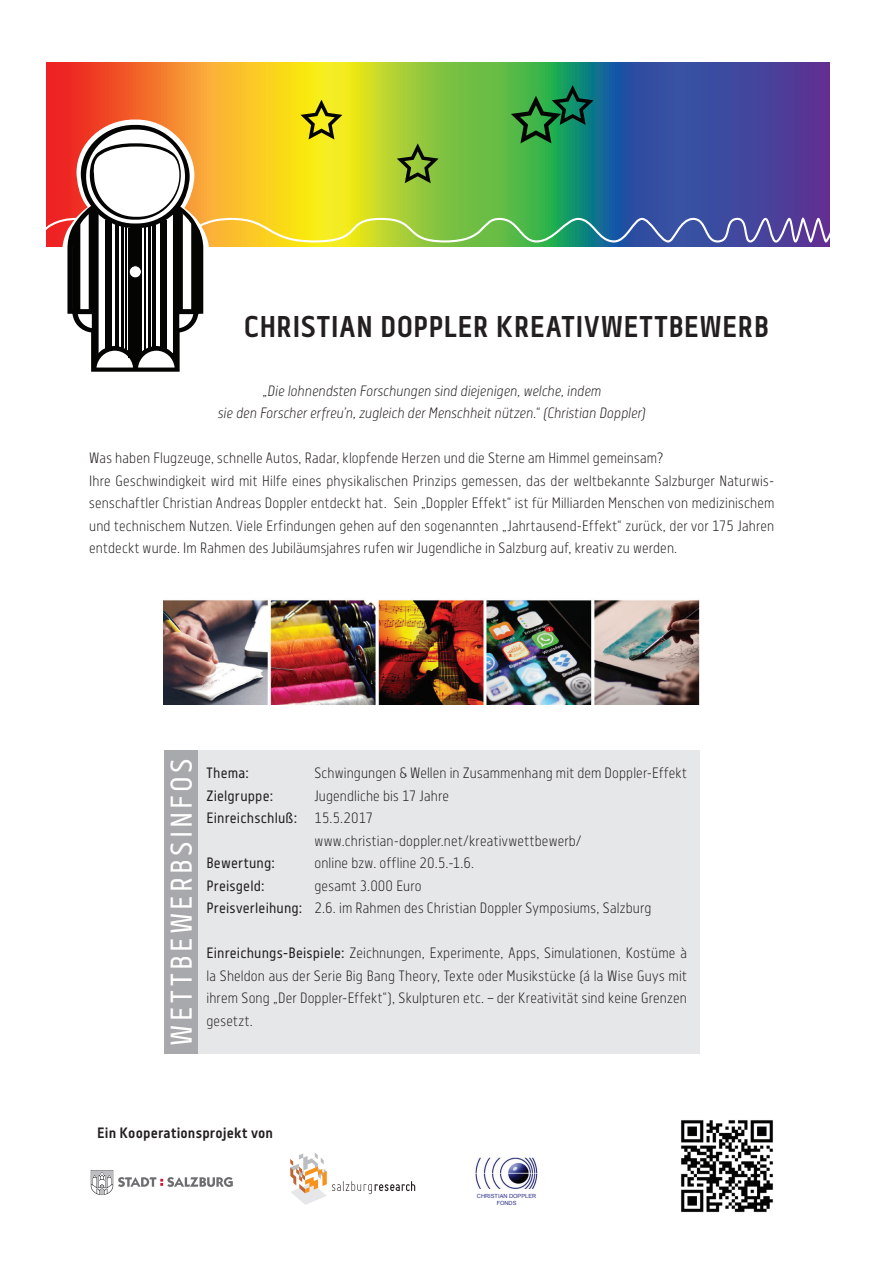
<style>
.page{position:relative;width:893px;height:1263px;background:#fff}
.page>*{position:absolute;margin:0;border:0;box-sizing:border-box;transform-origin:0 0}
.t1{font:700 30px "Centima";letter-spacing:.01em;color:#231f20}
.t2{font:30px "Centima";letter-spacing:.11em;color:#fff}
.t3{font:300 15px/22.5px "Centima";letter-spacing:.01em;color:#231f20}
.t4{font:italic 300 15px/22.5px "Centima";letter-spacing:.005em;color:#231f20;text-align:center}
.t5{font:15px "Centima";letter-spacing:.01em;color:#231f20}
.t6{font:700 15px "Centima";letter-spacing:.01em;color:#231f20}
.t7{font:5.7px/6.8px "Arial";color:#2a3088;text-align:center}
.s1{font-weight:300}
.s2{font-weight:400}
</style>
<div class="page">
<svg style="left:47px;top:63px;width:783px;height:22px"></svg>
<svg style="left:46px;top:85px;width:784px;height:287px"></svg>
<svg style="left:91px;top:1170px;width:142px;height:25px"></svg>
<svg style="left:290px;top:1153px;width:125px;height:52px"></svg>
<img style="left:475px;top:1158px;width:63px;height:31px">
<div style="left:164px;top:750px;width:536px;height:304px;background:#e6e7e9"></div>
<div style="left:164px;top:750px;width:34px;height:304px;background:#a8a9ad"></div>
<img style="left:681px;top:1120px;width:92px;height:93px">
<img style="left:164px;top:600px;width:536px;height:105px">
<h1 class="t1" style="left:244px;top:309px;width:526px">CHRISTIAN DOPPLER KREATIVWETTBEWERB</h1>
<p class="t4" style="left:218px;top:380px;width:429px">„Die lohnendsten Forschungen sind diejenigen, welche, indem<br>sie den Forscher erfreu’n, zugleich der Menschheit nützen.“ (Christian Doppler)</p>
<p class="t3" style="left:89px;top:447px;width:687px">Was haben Flugzeuge, schnelle Autos, Radar, klopfende Herzen und die Sterne am Himmel gemeinsam?<br>Ihre Geschwindigkeit wird mit Hilfe eines physikalischen Prinzips gemessen, das der weltbekannte Salzburger Naturwis&shy;senschaftler Christian Andreas Doppler entdeckt hat. Sein „Doppler Effekt“ ist für Milliarden Menschen von medizinischem und technischem Nutzen. Viele Erfindungen gehen auf den sogenannten „Jahrtausend-Effekt“ zurück, der vor 175 Jahren entdeckt wurde. Im Rahmen des Jubiläumsjahres rufen wir Jugendliche in Salzburg auf, kreativ zu werden.</p>
<h1 class="t2" style="left:165px;top:1046px;width:289px;rotate:-90deg">WETTBEWERBSINFOS</h1>
<p class="t5" style="left:206px;top:765px;width:44px">Thema:</p>
<p class="t3" style="left:314px;top:762px;width:374px">Schwingungen &amp; Wellen in Zusammenhang mit dem Doppler-Effekt</p>
<p class="t5" style="left:206px;top:787px;width:68px">Zielgruppe:</p>
<p class="t3" style="left:314px;top:785px;width:136px">Jugendliche bis 17 Jahre</p>
<p class="t5" style="left:206px;top:810px;width:168px">Einreichschluß: <span class="s1">15.5.2017</span></p>
<p class="t3" style="left:314px;top:830px;width:268px">www.christian-doppler.net/kreativwettbewerb/</p>
<p class="t5" style="left:206px;top:855px;width:70px">Bewertung:</p>
<p class="t3" style="left:314px;top:852px;width:161px">online bzw. offline 20.5.-1.6.</p>
<p class="t5" style="left:206px;top:877px;width:60px">Preisgeld:</p>
<p class="t3" style="left:206px;top:875px;width:446px;text-indent:108px">gesamt 3.000 Euro<br><span class="s2">Preisverleihung:</span> 2.6. im Rahmen des Christian Doppler Symposiums, Salzburg</p>
<p class="t3" style="left:206px;top:942px;width:482px;text-align:justify"><span class="s2">Einreichungs-Beispiele:</span> Zeichnungen, Experimente, Apps, Simulationen, Kostüme à la Sheldon aus der Serie Big Bang Theory, Texte oder Musikstücke (á la Wise Guys mit ihrem Song „Der Doppler-Effekt“), Skulpturen etc. – der Kreativität sind keine Grenzen gesetzt.</p>
<p class="t6" style="left:97px;top:1124px;width:178px">Ein Kooperationsprojekt von</p>
<p class="t7" style="left:477px;top:1192px;width:61px">CHRISTIAN DOPPLER<br>FONDS</p>
</div>
